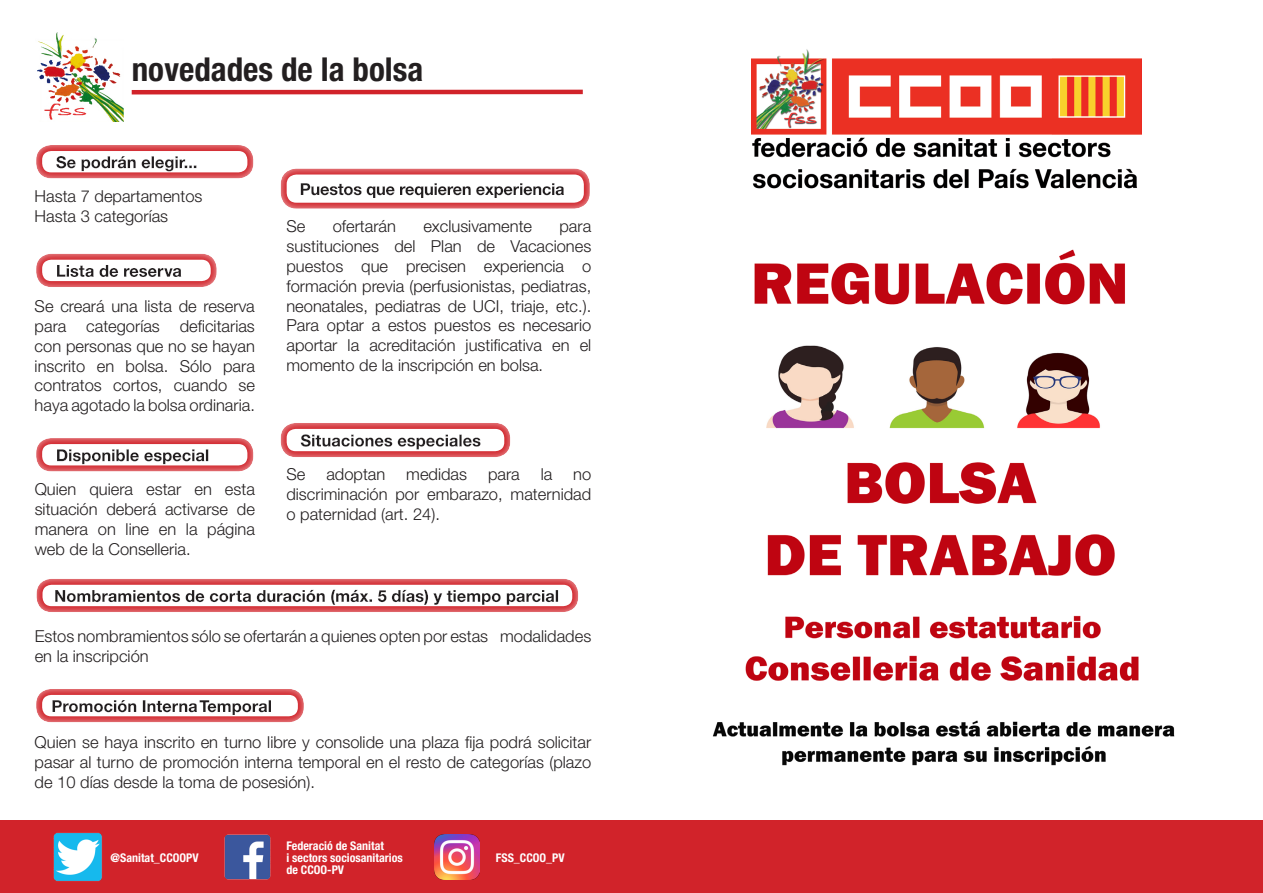
<style>
.page{position:relative;width:1263px;height:893px;background:#fff}
.page>*{position:absolute;margin:0;border:0;box-sizing:border-box;transform-origin:0 0}
.t1{font:700 condensed 33px "Helvetica Neue LT Std";color:#231f20}
.t2{font:300 16.5px/19.8px "Helvetica Neue CE";color:#231f20;text-align:justify}
.t3{font:700 condensed 12px "Helvetica Neue LT Std";color:#fff}
</style>
<div class="page">
<img style="left:713px;top:249px;width:462px;height:517px">
<div style="left:0;top:821px;width:1263px;height:72px;background:#d1232a"></div>
<div style="left:35px;top:144px;width:221px;height:36px;background:#fff;opacity:.75"></div>
<div style="left:279px;top:167px;width:312px;height:42px;background:#fff;opacity:.75"></div>
<div style="left:36px;top:577px;width:543px;height:36px;background:#fff;opacity:.75"></div>
<div style="left:35px;top:252px;width:183px;height:36px;background:#fff;opacity:.75"></div>
<div style="left:35px;top:437px;width:221px;height:36px;background:#fff;opacity:.75"></div>
<div style="left:279px;top:421px;width:234px;height:36px;background:#fff;opacity:.75"></div>
<div style="left:35px;top:687px;width:271px;height:36px;background:#fff;opacity:.75"></div>
<img style="left:53px;top:832px;width:49px;height:49px">
<img style="left:224px;top:834px;width:47px;height:45px">
<hr style="left:132px;top:90px;width:451px;height:4px;background:#d1232a">
<img style="left:37px;top:33px;width:86px;height:88px">
<img style="left:434px;top:834px;width:45px;height:45px">
<img style="left:751px;top:49px;width:391px;height:140px">
<p class="t1" style="left:132px;top:49px;width:293px">novedades de la bolsa</p>
<p class="t2" style="left:35px;top:187px;width:169px">Hasta 7 departamentos</p>
<p class="t2" style="left:35px;top:206px;width:135px">Hasta 3 categorías</p>
<p class="t2" style="left:35px;top:296px;width:222px">Se creará una lista de reserva para categorías deficitarias con personas que no se hayan inscrito en bolsa. Sólo para contratos cortos, cuando se haya agotado la bolsa ordinaria.</p>
<p class="t2" style="left:35px;top:479px;width:222px">Quien quiera estar en esta situación deberá activarse de manera on line en la página web de la Conselleria.</p>
<p class="t2" style="left:286px;top:217px;width:20px">Se</p>
<p class="t2" style="left:333px;top:217px;width:65px">ofertarán</p>
<p class="t2" style="left:423px;top:217px;width:110px">exclusivamente</p>
<p class="t2" style="left:286px;top:217px;width:306px;text-indent:273px">para sustituciones del Plan de Vacaciones puestos que precisen experiencia o formación previa (perfusionistas, pediatras, neonatales, pediatras de UCI, triaje, etc.).<br>Para optar a estos puestos es necesario aportar la acreditación justificativa en el momento de la inscripción en bolsa.</p>
<p class="t2" style="left:286px;top:465px;width:20px">Se</p>
<p class="t2" style="left:326px;top:465px;width:60px">adoptan</p>
<p class="t2" style="left:406px;top:465px;width:62px">medidas</p>
<p class="t2" style="left:488px;top:465px;width:33px">para</p>
<p class="t2" style="left:541px;top:465px;width:13px">la</p>
<p class="t2" style="left:286px;top:465px;width:306px;text-indent:287px">no discriminación por embarazo, maternidad o paternidad (art. 24).</p>
<p class="t2" style="left:35px;top:626px;width:558px">Estos nombramientos sólo se ofertarán a quienes opten por estas modalidades en la inscripción</p>
<p class="t2" style="left:35px;top:732px;width:558px">Quien se haya inscrito en turno libre y consolide una plaza fija podrá solicitar pasar al turno de promoción interna temporal en el resto de categorías (plazo de 10 días desde la toma de posesión).</p>
<p class="t3" style="left:111px;top:850px;width:90px">@Sanitat_CCOOPV</p>
<p class="t3" style="left:287px;top:838px;width:99px">Federació de Sanitat</p>
<p class="t3" style="left:287px;top:850px;width:118px">i sectors sociosanitarios</p>
<p class="t3" style="left:287px;top:862px;width:59px">de CCOO-PV</p>
<p class="t3" style="left:496px;top:850px;width:70px">FSS_CCOO_PV</p>
</div>
